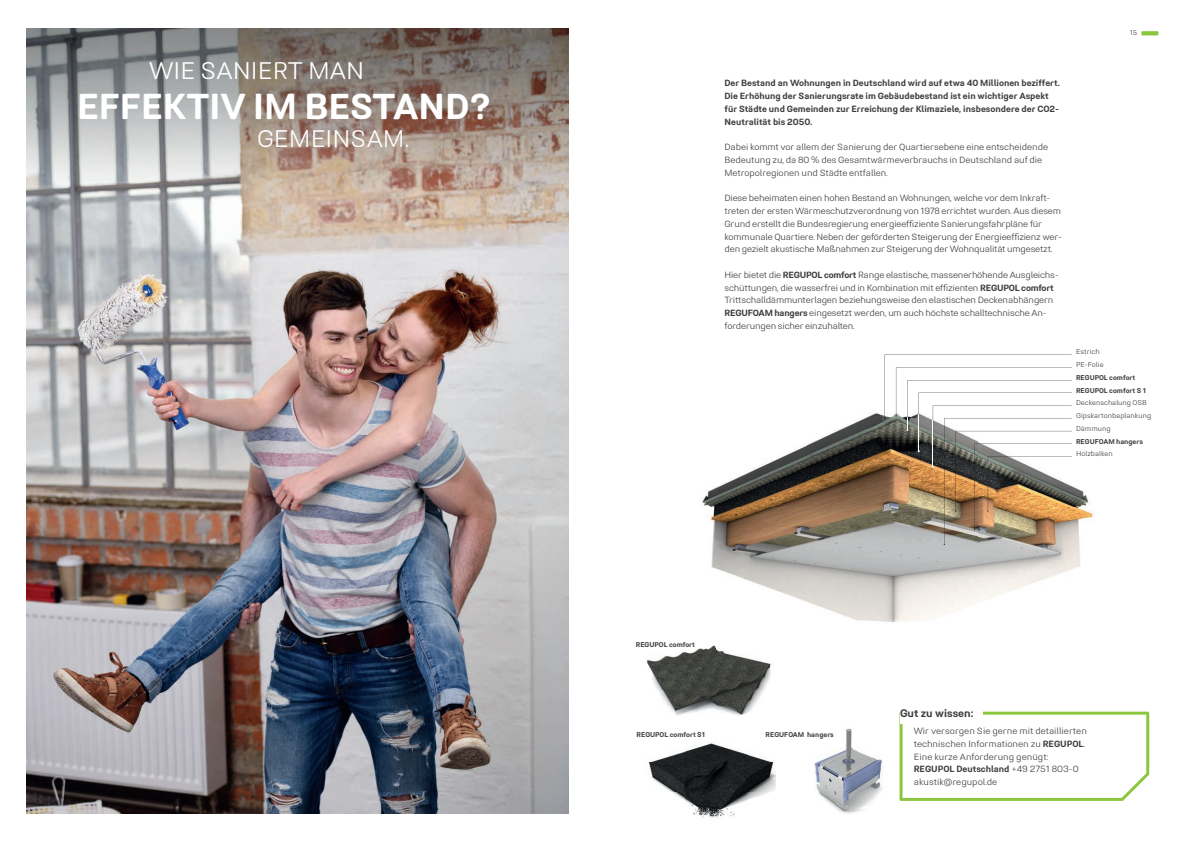
<style>
.page{position:relative;width:1191px;height:842px;background:#fff}
.page>*{position:absolute;margin:0;border:0;box-sizing:border-box;transform-origin:0 0}
.t1{font:700 36px "Midpoint Pro";color:#fff}
.t2{font:300 24px "Midpoint Pro";color:#fff}
.t3{font:700 11px "Midpoint Pro";color:#3e3e3f}
.t4{font:300 9px/12.8px "Midpoint Pro";letter-spacing:-.02em;color:#3e3e3f}
.t5{font:700 9px/12.8px "Midpoint Pro";color:#3e3e3f}
.t6{font:300 9px/12.8px "Midpoint Pro";color:#3e3e3f}
.t7{font:700 7px/12.8px "Midpoint Pro";color:#3e3e3f}
.t8{font:300 7px/12.8px "Midpoint Pro";color:#3e3e3f}
.s1{font-weight:700}
</style>
<div class="page">
<svg style="left:1141px;top:31px;width:17px;height:4px"></svg>
<img style="left:27px;top:28px;width:541px;height:786px">
<img style="left:648px;top:743px;width:128px;height:76px">
<img style="left:646px;top:648px;width:70px;height:68px">
<img style="left:716px;top:649px;width:55px;height:67px">
<img style="left:702px;top:367px;width:387px;height:140px">
<img style="left:710px;top:507px;width:97px;height:95px">
<img style="left:807px;top:507px;width:286px;height:115px">
<img style="left:710px;top:645px;width:6px;height:3px">
<img style="left:814px;top:728px;width:69px;height:86px">
<svg style="left:899px;top:712px;width:250px;height:89px"></svg>
<div style="left:900px;top:711px;width:82px;height:13px;background:#fff"></div>
<img style="left:884px;top:354px;width:187px;height:191px">
<h2 class="t2" style="left:149px;top:56px;width:217px">WIE SANIERT MAN</h2>
<h1 class="t1" style="left:77px;top:84px;width:416px">EFFEKTIV IM BESTAND?</h1>
<h2 class="t2" style="left:257px;top:124px;width:153px">GEMEINSAM.</h2>
<p class="t8" style="left:1129px;top:26px;width:9px">15</p>
<p class="t5" style="left:724px;top:77px;width:337px">Der Bestand an Wohnungen in Deutschland wird auf etwa 40 Millionen beziffert.<br>Die Erhöhung der Sanierungsrate im Gebäudebestand ist ein wichtiger Aspekt für Städte und Gemeinden zur Erreichung der Klimaziele, insbesondere der CO2- Neutralität bis 2050.</p>
<p class="t4" style="left:724px;top:141px;width:325px">Dabei kommt vor allem der Sanierung der Quartiersebene eine entscheidende<br>Bedeutung zu, da 80 % des Gesamtwärmeverbrauchs in Deutschland auf die<br>Metropolregionen und Städte entfallen.</p>
<p class="t4" style="left:724px;top:192px;width:339px">Diese beheimaten einen hohen Bestand an Wohnungen, welche vor dem Inkraft&shy;treten der ersten Wärmeschutzverordnung von 1978 errichtet wurden. Aus diesem Grund erstellt die Bundesregierung energieeffiziente Sanierungsfahrpläne für kommunale Quartiere. Neben der geförderten Steigerung der Energieeffizienz wer&shy;den gezielt akustische Maßnahmen zur Steigerung der Wohnqualität umgesetzt.</p>
<p class="t4" style="left:724px;top:268px;width:336px">Hier bietet die <span class="s1">REGUPOL comfort</span> Range elastische, massenerhöhende Ausgleichs&shy;schüttungen, die wasserfrei und in Kombination mit effizienten <span class="s1">REGUPOL comfort </span>Trittschalldämmunterlagen beziehungsweise den elastischen Deckenabhängern <span class="s1">REGUFOAM hangers</span> eingesetzt werden, um auch höchste schalltechnische An&shy;forderungen sicher einzuhalten.</p>
<p class="t8" style="left:1076px;top:345px;width:29px">Estrich<br>PE-Folie</p>
<p class="t7" style="left:1076px;top:371px;width:71px">REGUPOL comfort<br>REGUPOL comfort S 1</p>
<p class="t8" style="left:1076px;top:396px;width:77px">Deckenschalung OSB<br>Gipskartonbeplankung<br>Dämmung</p>
<p class="t7" style="left:1076px;top:435px;width:68px">REGUFOAM hangers</p>
<p class="t8" style="left:1076px;top:448px;width:38px">Holzbalken</p>
<p class="t7" style="left:636px;top:638px;width:61px">REGUPOL comfort</p>
<p class="t7" style="left:636px;top:728px;width:70px">REGUPOL comfort S1</p>
<p class="t7" style="left:765px;top:728px;width:70px">REGUFOAM hangers</p>
<p class="t3" style="left:900px;top:706px;width:75px">Gut zu wissen:</p>
<p class="t6" style="left:913px;top:724px;width:175px">Wir versorgen Sie gerne mit detaillierten technischen Informationen zu <span class="s1">REGUPOL</span>.<br>Eine kurze Anforderung genügt:<br><span class="s1">REGUPOL Deutschland</span> +49 2751 803-0 akustik@regupol.de</p>
</div>
